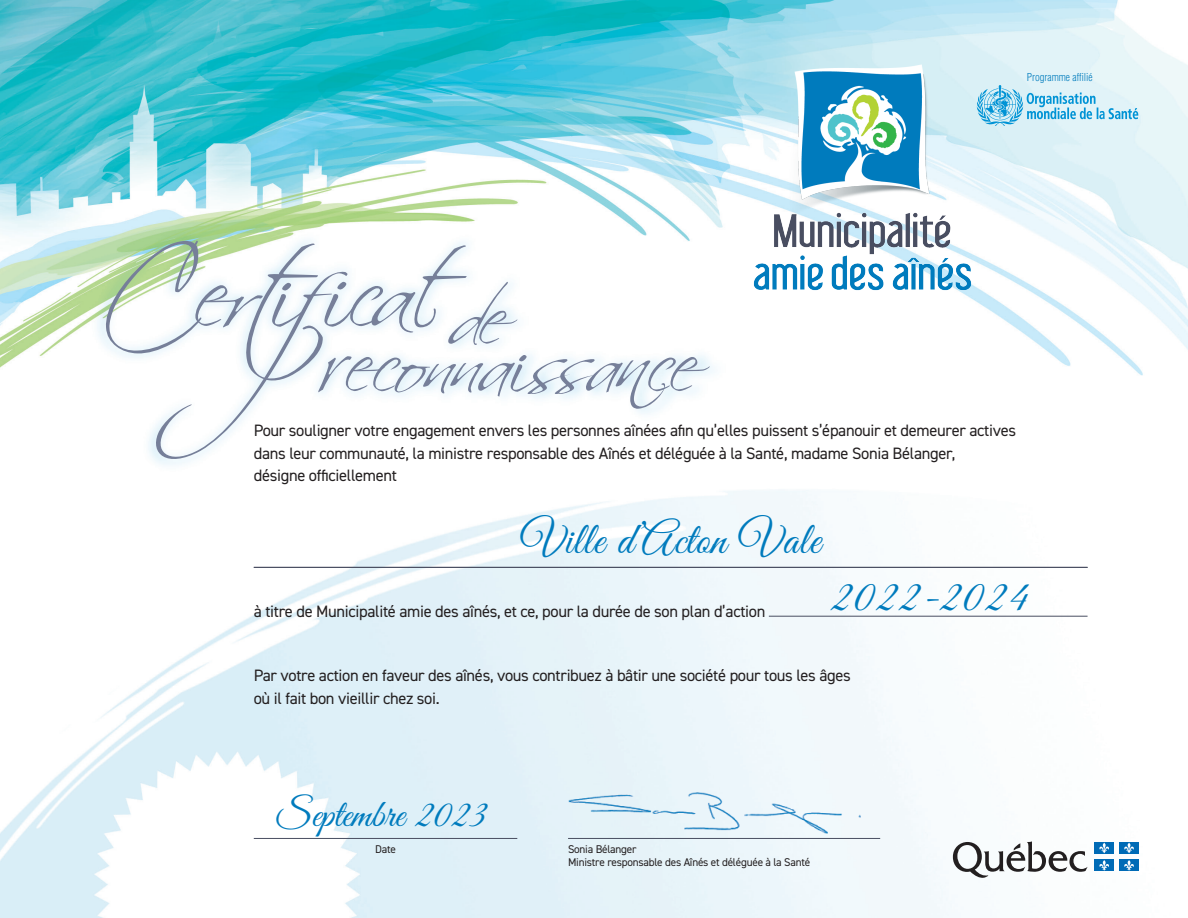
<style>
.page{position:relative;width:1188px;height:918px;background:#fff}
.page>*{position:absolute;margin:0;border:0;box-sizing:border-box;transform-origin:0 0}
.t1{font:45px "Great Vibes";letter-spacing:.01em;color:#007bbd}
.t2{font:39px "Great Vibes";color:#007bbd}
.t3{font:16.5px/22.5px "DIN2014";letter-spacing:-.02em;color:#231f20}
.t4{font:11.25px/12.8px "DIN2014";letter-spacing:-.02em;color:#231f20}
.t5{font:300 condensed 10.65px "Helvetica LT Std";color:#007bbd}
</style>
<div class="page">
<img style="left:0;top:0;width:1188px;height:918px">
<svg style="left:105px;top:240px;width:605px;height:229px"></svg>
<img style="left:743px;top:57px;width:240px;height:240px">
<svg style="left:977px;top:85px;width:161px;height:41px;background:#acdcef"></svg>
<hr style="left:254px;top:838px;width:263px;height:1px;background:#494e61">
<hr style="left:568px;top:838px;width:312px;height:1px;background:#494e61">
<svg style="left:953px;top:841px;width:135px;height:37px"></svg>
<div style="left:1095px;top:842px;width:19px;height:12px;background:#006bb6"></div>
<svg style="left:1099px;top:843px;width:10px;height:10px"></svg>
<div style="left:1119px;top:842px;width:20px;height:12px;background:#006bb6"></div>
<svg style="left:1124px;top:843px;width:10px;height:10px"></svg>
<div style="left:1095px;top:859px;width:19px;height:12px;background:#006bb6"></div>
<svg style="left:1099px;top:860px;width:10px;height:11px"></svg>
<div style="left:1119px;top:859px;width:20px;height:12px;background:#006bb6"></div>
<svg style="left:1124px;top:860px;width:10px;height:11px"></svg>
<img style="left:568px;top:792px;width:292px;height:42px">
<hr style="left:769px;top:616px;width:319px;height:1px;background:#494e61">
<hr style="left:254px;top:567px;width:834px;height:1px;background:#494e61">
<p class="t5" style="left:1027px;top:71px;width:67px">Programme affilié</p>
<p class="t3" style="left:254px;top:419px;width:764px">Pour souligner votre engagement envers les personnes aînées afin qu’elles puissent s’épanouir et demeurer actives dans leur communauté, la ministre responsable des Aînés et déléguée à la Santé, madame Sonia Bélanger,<br>désigne officiellement</p>
<h1 class="t1" style="left:521px;top:515px;width:301px">Ville d’Acton Vale</h1>
<p class="t3" style="left:254px;top:599px;width:513px">à titre de Municipalité amie des aînés, et ce, pour la durée de son plan d’action</p>
<h1 class="t1" style="left:830px;top:572px;width:199px">2022-2024</h1>
<p class="t3" style="left:254px;top:664px;width:599px">Par votre action en faveur des aînés, vous contribuez à bâtir une société pour tous les âges où il fait bon vieillir chez soi.</p>
<h2 class="t2" style="left:277px;top:793px;width:212px">Septembre 2023</h2>
<p class="t4" style="left:375px;top:843px;width:22px">Date</p>
<p class="t4" style="left:568px;top:843px;width:244px">Sonia Bélanger<br>Ministre responsable des Aînés et déléguée à la Santé</p>
</div>
